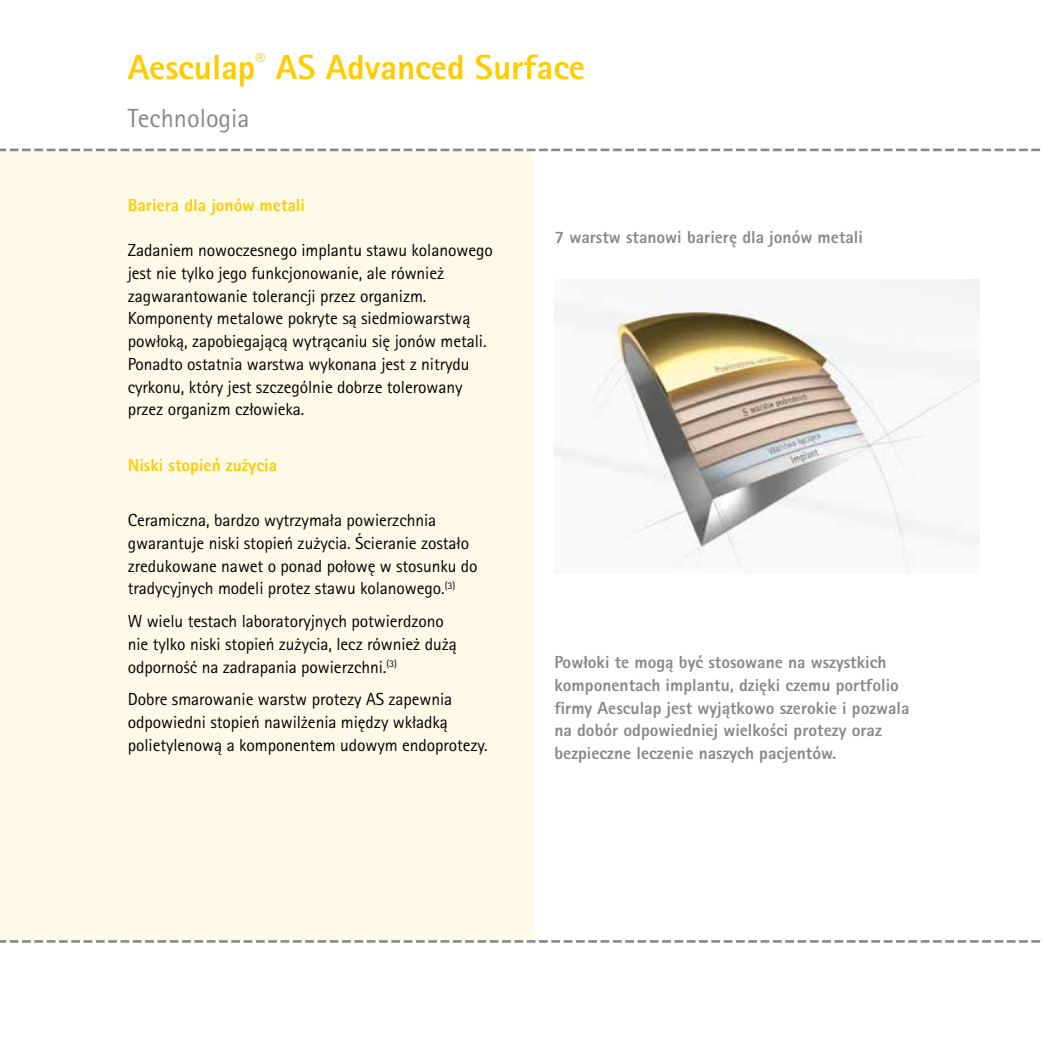
<style>
.page{position:relative;width:1042px;height:1042px;background:#fff}
.page>*{position:absolute;margin:0;border:0;box-sizing:border-box;transform-origin:0 0}
.t1{font:800 35px "Rotis Sans Serif Pro";color:#fecc00}
.t2{font:26.25px "Rotis Sans Serif Pro";color:#87888a}
.t3{font:17.5px/22.8px "Rotis Sans Serif Pro";letter-spacing:-.005em;color:#000}
.t4{font:800 17.5px/22.8px "Rotis Sans Serif Pro";color:#87888a}
.t5{font:800 17.5px "Rotis Sans Serif Pro";color:#fecc00}
</style>
<div class="page">
<div style="left:0;top:151px;width:532px;height:789px;background:#fff9e8"></div>
<svg style="left:0;top:149px;width:1041px;height:2px"></svg>
<svg style="left:0;top:940px;width:1041px;height:3px"></svg>
<img style="left:554px;top:279px;width:426px;height:291px">
<h1 class="t1" style="left:128px;top:45px;width:459px">Aesculap<sup>®</sup> AS Advanced Surface</h1>
<h2 class="t2" style="left:128px;top:102px;width:123px">Technologia</h2>
<p class="t5" style="left:128px;top:193px;width:179px">Bariera dla jonów metali</p>
<p class="t3" style="left:128px;top:239px;width:366px">Zadaniem nowoczesnego implantu stawu kolanowego jest nie tylko jego funkcjonowanie, ale również zagwarantowanie tolerancji przez organizm.<br>Komponenty metalowe pokryte są siedmiowarstwą powłoką, zapobiegającą wytrącaniu się jonów metali.<br>Ponadto ostatnia warstwa wykonana jest z nitrydu cyrkonu, który jest szczególnie dobrze tolerowany przez organizm człowieka.</p>
<p class="t5" style="left:128px;top:454px;width:151px">Niski stopień zużycia</p>
<p class="t3" style="left:128px;top:509px;width:351px">Ceramiczna, bardzo wytrzymała powierzchnia gwarantuje niski stopień zużycia. Ścieranie zostało zredukowane nawet o ponad połowę w stosunku do tradycyjnych modeli protez stawu kolanowego.<sup>(3)</sup></p>
<p class="t3" style="left:128px;top:610px;width:331px">W wielu testach laboratoryjnych potwierdzono nie tylko niski stopień zużycia, lecz również dużą odporność na zadrapania powierzchni.<sup>(3)</sup></p>
<p class="t3" style="left:128px;top:688px;width:361px">Dobre smarowanie warstw protezy AS zapewnia odpowiedni stopień nawilżenia między wkładką polietylenową a komponentem udowym endoprotezy.</p>
<p class="t4" style="left:554px;top:226px;width:310px">7 warstw stanowi barierę dla jonów metali</p>
<p class="t4" style="left:554px;top:651px;width:357px">Powłoki te mogą być stosowane na wszystkich komponentach implantu, dzięki czemu portfolio firmy Aesculap jest wyjątkowo szerokie i pozwala na dobór odpowiedniej wielkości protezy oraz bezpieczne leczenie naszych pacjentów.</p>
</div>
